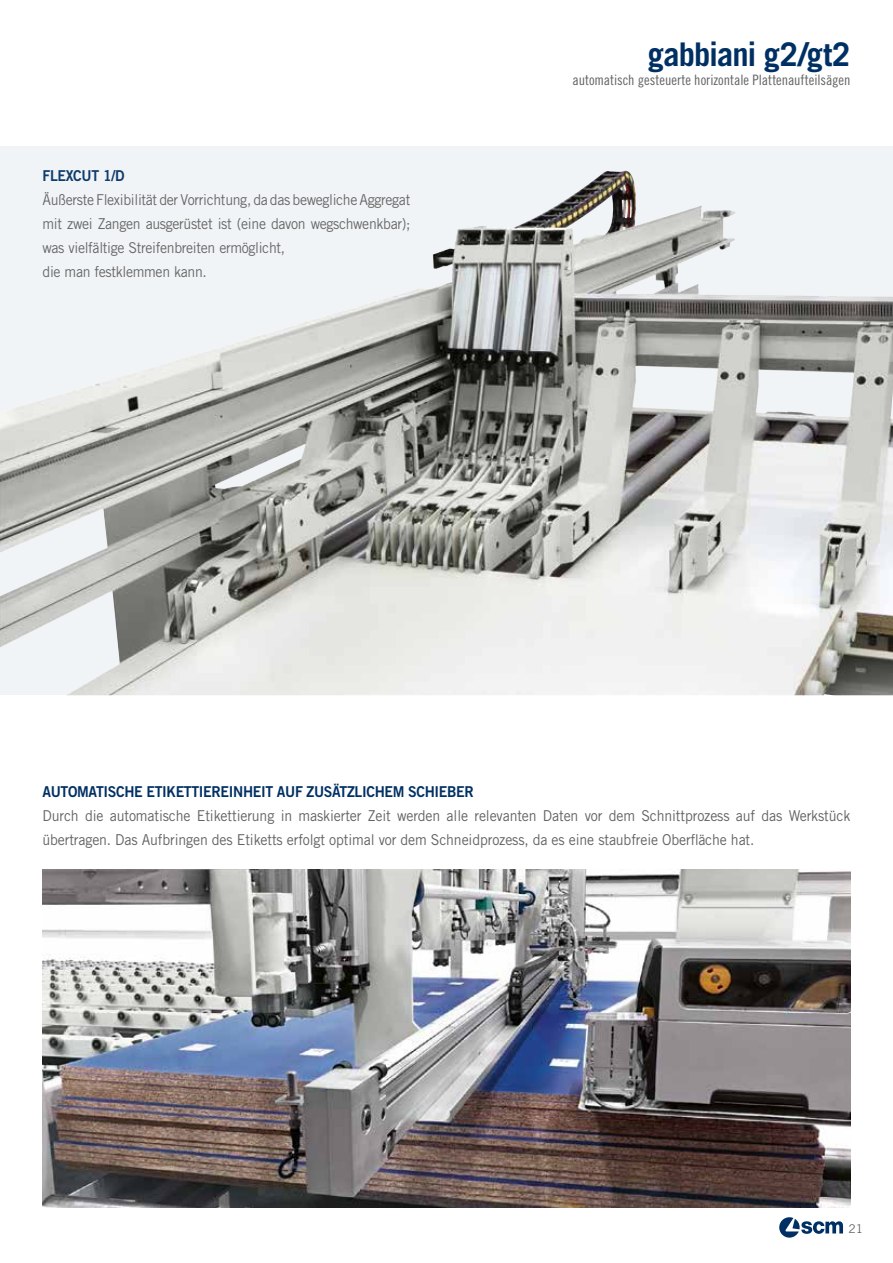
<style>
.page{position:relative;width:893px;height:1263px;background:#fff}
.page>*{position:absolute;margin:0;border:0;box-sizing:border-box;transform-origin:0 0}
.t1{font:700 32.55px "Trade Gothic LT Std";letter-spacing:-.03em;color:#003063}
.t2{font:15px/24px "Trade Gothic LT Std";letter-spacing:-.01em;color:#646363;scale:.94 1}
.t3{font:15px/24px "Trade Gothic LT Std";letter-spacing:-.025em;color:#5f5e5e;scale:.94 1}
.t4{font:15px "Trade Gothic LT Std Bd 2";letter-spacing:-.025em;color:#003063;scale:.94 1}
.t5{font:14.4px "Trade Gothic LT Std Cn 18";letter-spacing:-.005em;color:#646363}
.t6{font:12px "Trade Gothic LT Std";color:#646363}
</style>
<div class="page">
<svg style="left:0;top:146px;width:893px;height:549px"></svg>
<img style="left:562px;top:171px;width:61px;height:31px">
<img style="left:43px;top:869px;width:807px;height:339px">
<svg style="left:779px;top:1217px;width:64px;height:20px"></svg>
<p class="t4" style="left:43px;top:167px;width:89px">FLEXCUT 1/D</p>
<p class="t3" style="left:43px;top:188px;width:393px">Äußerste Flexibilität der Vorrichtung, da das bewegliche Aggregat mit zwei Zangen ausgerüstet ist (eine davon wegschwenkbar); was vielfältige Streifenbreiten ermöglicht,<br>die man festklemmen kann.</p>
<h1 class="t1" style="left:648px;top:34px;width:204px">gabbiani g2/gt2</h1>
<p class="t5" style="left:573px;top:72px;width:279px">automatisch gesteuerte horizontale Plattenaufteilsägen</p>
<p class="t4" style="left:43px;top:782px;width:460px">AUTOMATISCHE ETIKETTIEREINHEIT AUF ZUSÄTZLICHEM SCHIEBER</p>
<p class="t2" style="left:43px;top:803px;width:861px">Durch die automatische Etikettierung in maskierter Zeit werden alle relevanten Daten vor dem Schnittprozess auf das Werkstück übertragen. Das Aufbringen des Etiketts erfolgt optimal vor dem Schneidprozess, da es eine staubfreie Oberfläche hat.</p>
<p class="t6" style="left:848px;top:1222px;width:16px">21</p>
</div>
